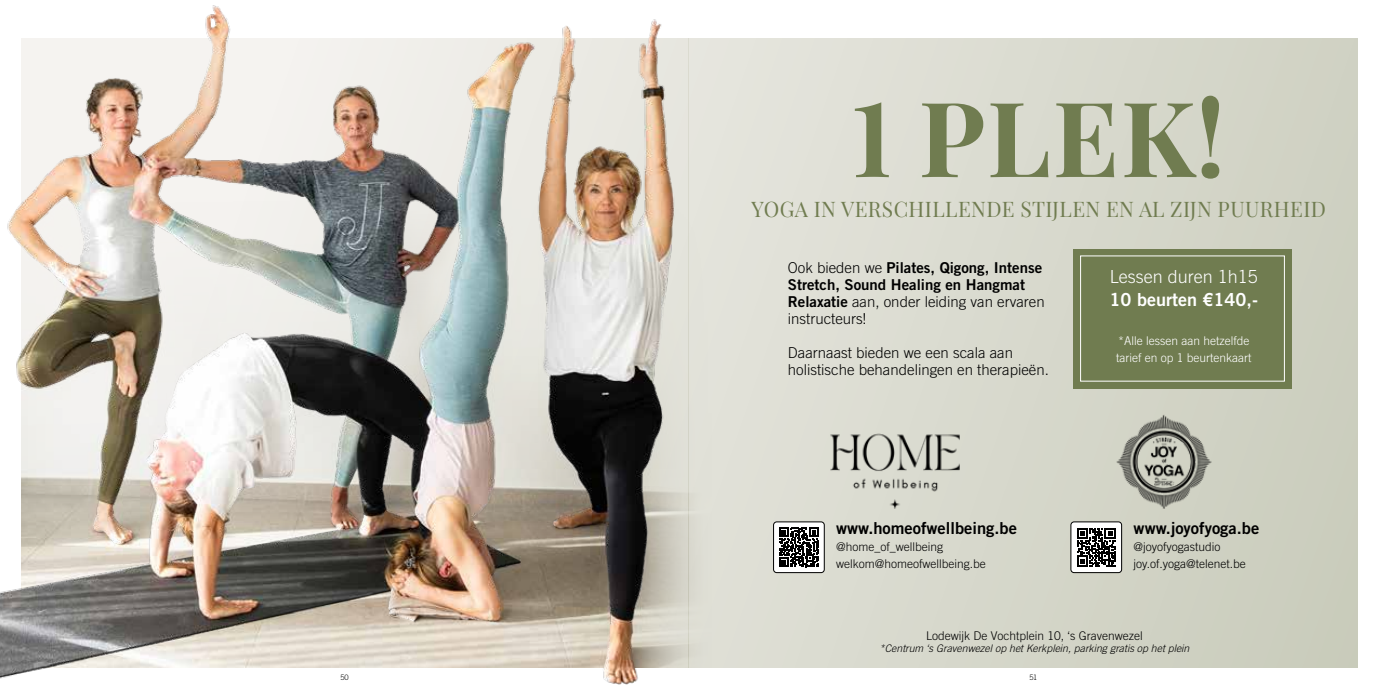
<style>
.page{position:relative;width:1378px;height:689px;background:#fff}
.page>*{position:absolute;margin:0;border:0;box-sizing:border-box;transform-origin:0 0}
.t1{font:700 104.25px "Playfair Display";color:#707c50}
.t2{font:21px "Playfair Display";letter-spacing:.02em;color:#707c50}
.t3{font:300 18px "Trade Gothic LT Std";color:#fff}
.t4{font:18px "Trade Gothic LT Std Bd 2";color:#fff}
.t5{font:16.5px "Trade Gothic LT Std Bd 2";color:#000}
.t6{font:300 15px/17px "Trade Gothic LT Std";color:#000}
.t7{font:15px/17px "Trade Gothic LT Std Bd 2";color:#000}
.t8{font:300 12px/17px "Trade Gothic LT Std";color:#000}
.t9{font:300 12px/17px "Trade Gothic LT Std";color:#fff}
.t10{font:italic 300 10.5px "Trade Gothic LT Std";color:#000}
.t11{font:300 7.5px "Trade Gothic LT Std";color:#000}
.s1{font-family:"Trade Gothic LT Std";font-weight:300}
.s2{font-family:"Trade Gothic LT Std Bd 2";font-weight:400}
</style>
<div class="page">
<img style="left:0;top:5px;width:689px;height:680px">
<div style="left:689px;top:38px;width:668px;height:630px;background:linear-gradient(to right,#e3e3db,#cbcebe)"></div>
<div style="left:1073px;top:248px;width:218px;height:140px;background:#707c50"></div>
<img style="left:828px;top:432px;width:132px;height:77px">
<img style="left:1116px;top:414px;width:96px;height:95px">
<div style="left:773px;top:522px;width:51px;height:50px;background:#fff;border-radius:3px"></div>
<svg style="left:779px;top:527px;width:40px;height:40px"></svg>
<div style="left:773px;top:522px;width:51px;height:51px;border:1px solid #000;border-radius:3px"></div>
<div style="left:1071px;top:522px;width:50px;height:50px;background:#fff;border-radius:3px"></div>
<svg style="left:1077px;top:528px;width:38px;height:38px"></svg>
<div style="left:1070px;top:522px;width:51px;height:51px;border:1px solid #000;border-radius:3px"></div>
<h1 class="t1" style="left:851px;top:56px;width:375px">1 PLEK!</h1>
<h2 class="t2" style="left:751px;top:193px;width:576px">YOGA IN VERSCHILLENDE STĲLEN EN AL ZĲN PUURHEID</h2>
<p class="t7" style="left:788px;top:259px;width:256px"><span class="s1">Ook bieden we</span> Pilates, Qigong, Intense<br>Stretch, Sound Healing en Hangmat</p>
<p class="t6" style="left:788px;top:293px;width:258px"><span class="s2">Relaxatie</span> aan, onder leiding van ervaren instructeurs!</p>
<p class="t6" style="left:788px;top:344px;width:262px">Daarnaast bieden we een scala aan holistische behandelingen en therapieën.</p>
<h3 class="t5" style="left:836px;top:517px;width:182px">www.homeofwellbeing.be</h3>
<p class="t8" style="left:836px;top:538px;width:151px">@home_of_wellbeing welkom@homeofwellbeing.be</p>
<h3 class="t3" style="left:1109px;top:266px;width:150px">Lessen duren 1h15</h3>
<h3 class="t4" style="left:1109px;top:288px;width:150px">10 beurten €140,-</h3>
<p class="t9" style="left:1116px;top:332px;width:137px">*Alle lessen aan hetzelfde tarief en op 1 beurtenkaart</p>
<h3 class="t5" style="left:1133px;top:517px;width:127px">www.joyofyoga.be</h3>
<p class="t8" style="left:1133px;top:538px;width:114px">@joyofyogastudio joy.of.yoga@telenet.be</p>
<p class="t8" style="left:926px;top:627px;width:218px">Lodewijk De Vochtplein 10, ‘s Gravenwezel</p>
<p class="t10" style="left:879px;top:642px;width:311px">*Centrum ‘s Gravenwezel op het Kerkplein, parking gratis op het plein</p>
<p class="t11" style="left:340px;top:672px;width:10px">50</p>
<p class="t11" style="left:1029px;top:672px;width:9px">51</p>
</div>
